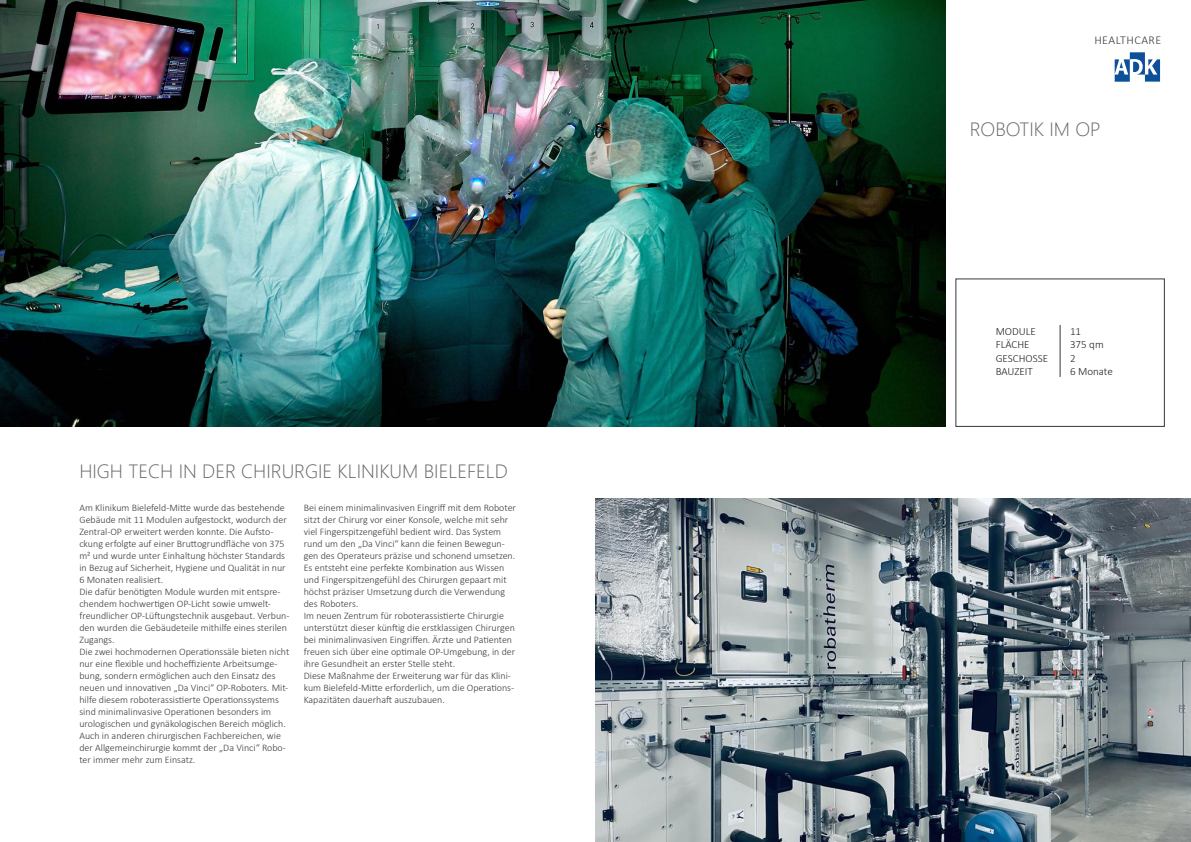
<style>
.page{position:relative;width:1191px;height:842px;background:#fff}
.page>*{position:absolute;margin:0;border:0;box-sizing:border-box;transform-origin:0 0}
.t1{font:18px "Microsoft Ya Hei UI Light";color:#666969}
.t2{font:300 12px "Calibri";letter-spacing:.04em;color:#383b3d}
.t3{font:300 11px/13.2px "Calibri";color:#231f20}
.t4{font:300 10px/12px "Calibri";color:#383b3d}
</style>
<div class="page">
<img style="left:0;top:0;width:945px;height:427px">
<hr style="left:1059px;top:325px;width:1px;height:52px;background:#35393a">
<img style="left:595px;top:499px;width:596px;height:343px">
<svg style="left:1114px;top:52px;width:46px;height:30px"></svg>
<p class="t1" style="left:79px;top:460px;width:430px">HIGH TECH IN DER CHIRURGIE KLINIKUM BIELEFELD</p>
<p class="t4" style="left:79px;top:501px;width:209px">Am Klinikum Bielefeld-Mitte wurde das bestehende Gebäude mit 11 Modulen aufgestockt, wodurch der Zentral-OP erweitert werden konnte. Die Aufsto&shy;ckung erfolgte auf einer Bruttogrundfläche von 375 m² und wurde unter Einhaltung höchster Standards in Bezug auf Sicherheit, Hygiene und Qualität in nur 6 Monaten realisiert.</p>
<p class="t4" style="left:79px;top:585px;width:212px">Die dafür benötigten Module wurden mit entspre&shy;chendem hochwertigen OP-Licht sowie umwelt&shy;freundlicher OP-Lüftungstechnik ausgebaut. Verbun&shy;den wurden die Gebäudeteile mithilfe eines sterilen Zugangs.</p>
<p class="t4" style="left:79px;top:645px;width:211px">Die zwei hochmodernen Operationssäle bieten nicht nur eine flexible und hocheffiziente Arbeitsumge&shy;bung, sondern ermöglichen auch den Einsatz des neuen und innovativen „Da Vinci“ OP-Roboters. Mit&shy;hilfe diesem roboterassistierte Operationssystems sind minimalinvasive Operationen besonders im urologischen und gynäkologischen Bereich möglich.<br>Auch in anderen chirurgischen Fachbereichen, wie der Allgemeinchirurgie kommt der „Da Vinci“ Robo&shy;ter immer mehr zum Einsatz.</p>
<p class="t4" style="left:304px;top:501px;width:214px">Bei einem minimalinvasiven Eingriff mit dem Roboter sitzt der Chirurg vor einer Konsole, welche mit sehr viel Fingerspitzengefühl bedient wird. Das System rund um den „Da Vinci“ kann die feinen Bewegun&shy;gen des Operateurs präzise und schonend umsetzen.<br>Es entsteht eine perfekte Kombination aus Wissen und Fingerspitzengefühl des Chirurgen gepaart mit höchst präziser Umsetzung durch die Verwendung des Roboters.</p>
<p class="t4" style="left:304px;top:609px;width:213px">Im neuen Zentrum für roboterassistierte Chirurgie unterstützt dieser künftig die erstklassigen Chirurgen bei minimalinvasiven Eingriffen. Ärzte und Patienten freuen sich über eine optimale OP-Umgebung, in der ihre Gesundheit an erster Stelle steht.</p>
<p class="t4" style="left:304px;top:669px;width:212px">Diese Maßnahme der Erweiterung war für das Klini&shy;kum Bielefeld-Mitte erforderlich, um die Operations-<br>Kapazitäten dauerhaft auszubauen.</p>
<p class="t2" style="left:1094px;top:33px;width:68px">HEALTHCARE</p>
<p class="t1" style="left:969px;top:118px;width:132px">ROBOTIK IM OP</p>
<p class="t3" style="left:995px;top:325px;width:54px">MODULE<br>FLÄCHE<br>GESCHOSSE</p>
<p class="t3" style="left:995px;top:364px;width:39px">BAUZEIT</p>
<p class="t3" style="left:1070px;top:325px;width:44px">11<br>375 qm<br>2<br>6 Monate</p>
</div>
